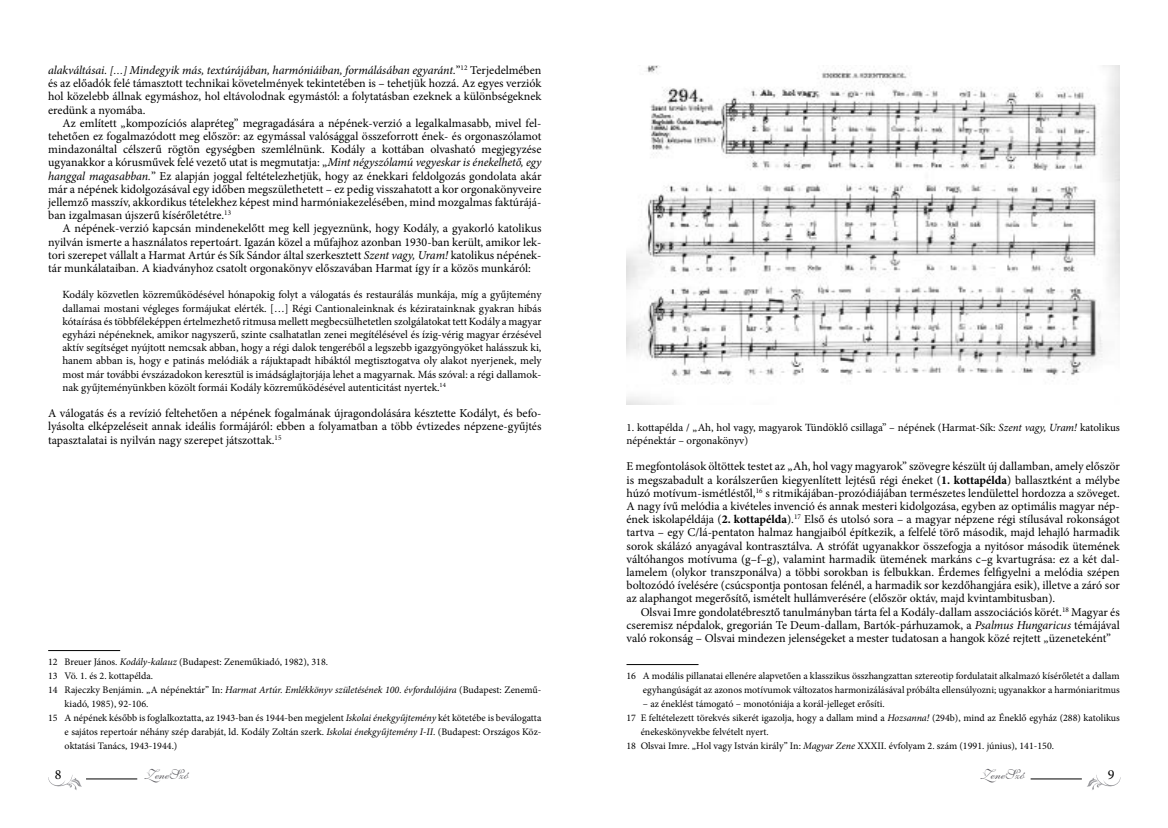
<style>
.page{position:relative;width:1168px;height:828px;background:#fff}
.page>*{position:absolute;margin:0;border:0;box-sizing:border-box;transform-origin:0 0}
.t1{font:14px "Hu Shelley Volante BT Italic";color:#5c5b60}
.t2{font:14px "Minion Pro";color:#000}
.t3{font:12px/13.2px "Minion Pro";letter-spacing:-.005em;color:#000;text-align:justify}
.t4{font:11px/13.2px "Minion Pro";letter-spacing:-.005em;color:#000;text-align:justify}
.t5{font:10px/14px "Minion Pro";color:#000;text-align:right}
.s1{font-style:italic}
.s2{font-style:italic;font-size:11px}
.s3{font-weight:700}
</style>
<div class="page">
<hr style="left:86px;top:778px;width:51px;height:1px;background:#000">
<svg style="left:48px;top:775px;width:34px;height:15px"></svg>
<svg style="left:1087px;top:775px;width:34px;height:15px"></svg>
<hr style="left:1031px;top:778px;width:51px;height:1px;background:#000">
<hr style="left:48px;top:650px;width:72px;height:1px;background:#000">
<img style="left:626px;top:65px;width:494px;height:339px">
<hr style="left:626px;top:664px;width:72px;height:1px;background:#000">
<p class="t3" style="left:48px;top:64px;width:495px"><span class="s1">alakváltásai.</span> <span class="s2">[…]</span> <span class="s1">Mindegyik más, textúrájában, harmóniáiban, formálásában egyaránt.</span>”<sup>12</sup> Terjedelmében és az előadók felé támasztott technikai követelmények tekintetében is – tehetjük hozzá. Az egyes verziók hol közelebb állnak egymáshoz, hol eltávolodnak egymástól: a folytatásban ezeknek a különbségeknek eredünk a nyomába.</p>
<p class="t3" style="left:48px;top:116px;width:495px;text-indent:14px">Az említett „kompozíciós alapréteg” megragadására a népének-verzió a legalkalmasabb, mivel fel&shy;tehetően ez fogalmazódott meg először: az egymással valósággal összeforrott ének- és orgonaszólamot mindazonáltal célszerű rögtön egységben szemlélnünk. Kodály a kottában olvasható megjegyzése ugyanakkor a kórusművek felé vezető utat is megmutatja: „<span class="s1">Mint négyszólamú vegyeskar is énekelhető, egy hanggal magasabban.</span>” Ez alapján joggal feltételezhetjük, hogy az énekkari feldolgozás gondolata akár már a népének kidolgozásával egy időben megszülethetett – ez pedig visszahatott a kor orgonakönyveire jellemző masszív, akkordikus tételekhez képest mind harmóniakezelésében, mind mozgalmas faktúrájá&shy;ban izgalmasan újszerű kísérőletétre.<sup>13</sup></p>
<p class="t3" style="left:48px;top:222px;width:495px;text-indent:14px">A népének-verzió kapcsán mindenekelőtt meg kell jegyeznünk, hogy Kodály, a gyakorló katolikus nyilván ismerte a használatos repertoárt. Igazán közel a műfajhoz azonban 1930-ban került, amikor lek&shy;tori szerepet vállalt a Harmat Artúr és Sík Sándor által szerkesztett <span class="s1">Szent vagy, Uram!</span> katolikus népének&shy;tár munkálataiban. A kiadványhoz csatolt orgonakönyv előszavában Harmat így ír a közös munkáról:</p>
<p class="t4" style="left:62px;top:288px;width:481px">Kodály közvetlen közreműködésével hónapokig folyt a válogatás és restaurálás munkája, míg a gyűjtemény dallamai mostani végleges formájukat elérték. […] Régi Cantionaleinknak és kéziratainknak gyakran hibás kótaírása és többféleképpen értelmezhető ritmusa mellett megbecsülhetetlen szolgálatokat tett Kodály a magyar egyházi népéneknek, amikor nagyszerű, szinte csalhatatlan zenei megítélésével és ízig-vérig magyar érzésével aktív segítséget nyújtott nemcsak abban, hogy a régi dalok tengeréből a legszebb igazgyöngyöket halásszuk ki, hanem abban is, hogy e patinás melódiák a rájuktapadt hibáktól megtisztogatva oly alakot nyerjenek, mely most már további évszázadokon keresztül is imádságlajtorjája lehet a magyarnak. Más szóval: a régi dallamok&shy;nak gyűjteményünkben közölt formái Kodály közreműködésével autenticitást nyertek.<sup>14</sup></p>
<p class="t3" style="left:48px;top:407px;width:495px">A válogatás és a revízió feltehetően a népének fogalmának újragondolására késztette Kodályt, és befo&shy;lyásolta elképzeléseit annak ideális formájáról: ebben a folyamatban a több évtizedes népzene-gyűjtés tapasztalatai is nyilván nagy szerepet játszottak.<sup>15</sup></p>
<p class="t5" style="left:48px;top:654px;width:281px">12 Breuer János. <span class="s1">Kodály-kalauz</span> (Budapest: Zeneműkiadó, 1982), 318.</p>
<p class="t5" style="left:48px;top:668px;width:106px">13 Vö. 1. és 2. kottapélda.</p>
<p class="t5" style="left:48px;top:682px;width:495px">14 Rajeczky Benjámin. „A népénektár” In: <span class="s1">Harmat Artúr. Emlékkönyv születésének 100. évfordulójára</span> (Budapest: Zenemű-</p>
<p class="t5" style="left:65px;top:696px;width:85px">kiadó, 1985), 92-106.</p>
<p class="t5" style="left:48px;top:710px;width:495px">15 A népének később is foglalkoztatta, az 1943-ban és 1944-ben megjelent <span class="s1">Iskolai énekgyűjtemény</span> két kötetébe is beválogatta</p>
<p class="t5" style="left:65px;top:724px;width:478px">e sajátos repertoár néhány szép darabját, ld. Kodály Zoltán szerk. <span class="s1">Iskolai énekgyűjtemény I-II</span>. (Budapest: Országos Köz-</p>
<p class="t5" style="left:65px;top:738px;width:114px">oktatási Tanács, 1943-1944.)</p>
<p class="t4" style="left:626px;top:421px;width:495px">1. kottapélda / „Ah, hol vagy, magyarok Tündöklő csillaga” – népének (Harmat-Sík: <span class="s1">Szent vagy, Uram!</span> katolikus népénektár – orgonakönyv)</p>
<p class="t3" style="left:626px;top:460px;width:495px">E megfontolások öltöttek testet az „Ah, hol vagy magyarok” szövegre készült új dallamban, amely először is megszabadult a korálszerűen kiegyenlített lejtésű régi éneket (<span class="s3">1. kottapélda</span>) ballasztként a mélybe húzó motívum-ismétléstől,<sup>16</sup> s ritmikájában-prozódiájában természetes lendülettel hordozza a szöveget.<br>A nagy ívű melódia a kivételes invenció és annak mesteri kidolgozása, egyben az optimális magyar nép&shy;ének iskolapéldája (<span class="s3">2. kottapélda</span>).<sup>17</sup> Első és utolsó sora – a magyar népzene régi stílusával rokonságot tartva – egy C/lá-pentaton halmaz hangjaiból építkezik, a felfelé törő második, majd lehajló harmadik sorok skálázó anyagával kontrasztálva. A strófát ugyanakkor összefogja a nyitósor második ütemének váltóhangos motívuma (g–f–g), valamint harmadik ütemének markáns c–g kvartugrása: ez a két dal&shy;lamelem (olykor transzponálva) a többi sorokban is felbukkan. Érdemes felfigyelni a melódia szépen boltozódó ívelésére (csúcspontja pontosan felénél, a harmadik sor kezdőhangjára esik), illetve a záró sor az alaphangot megerősítő, ismételt hullámverésére (először oktáv, majd kvintambitusban).</p>
<p class="t3" style="left:626px;top:605px;width:495px;text-indent:14px">Olsvai Imre gondolatébresztő tanulmányban tárta fel a Kodály-dallam asszociációs körét.<sup>18</sup> Magyar és cseremisz népdalok, gregorián Te Deum-dallam, Bartók-párhuzamok, a <span class="s1">Psalmus Hungaricus</span> témájával való rokonság – Olsvai mindezen jelenségeket a mester tudatosan a hangok közé rejtett „üzeneteként”</p>
<p class="t5" style="left:626px;top:668px;width:495px">16 A modális pillanatai ellenére alapvetően a klasszikus összhangzattan sztereotip fordulatait alkalmazó kísérőletét a dallam egyhangúságát az azonos motívumok változatos harmonizálásával próbálta ellensúlyozni; ugyanakkor a harmóniaritmus</p>
<p class="t5" style="left:643px;top:696px;width:243px">– az éneklést támogató – monotóniája a korál-jelleget erősíti.</p>
<p class="t5" style="left:626px;top:710px;width:495px">17 E feltételezett törekvés sikerét igazolja, hogy a dallam mind a <span class="s1">Hozsanna!</span> (294b), mind az Éneklő egyház (288) katolikus</p>
<p class="t5" style="left:641px;top:724px;width:130px">énekeskönyvekbe felvételt nyert.</p>
<p class="t5" style="left:626px;top:738px;width:429px">18 Olsvai Imre. „Hol vagy István király” In: <span class="s1">Magyar Zene</span> XXXII. évfolyam 2. szám (1991. június), 141-150.</p>
<p class="t2" style="left:55px;top:765px;width:8px">8</p>
<p class="t1" style="left:144px;top:765px;width:46px">ZeneSzó</p>
<p class="t1" style="left:980px;top:765px;width:46px">ZeneSzó</p>
<p class="t2" style="left:1108px;top:765px;width:8px">9</p>
</div>
